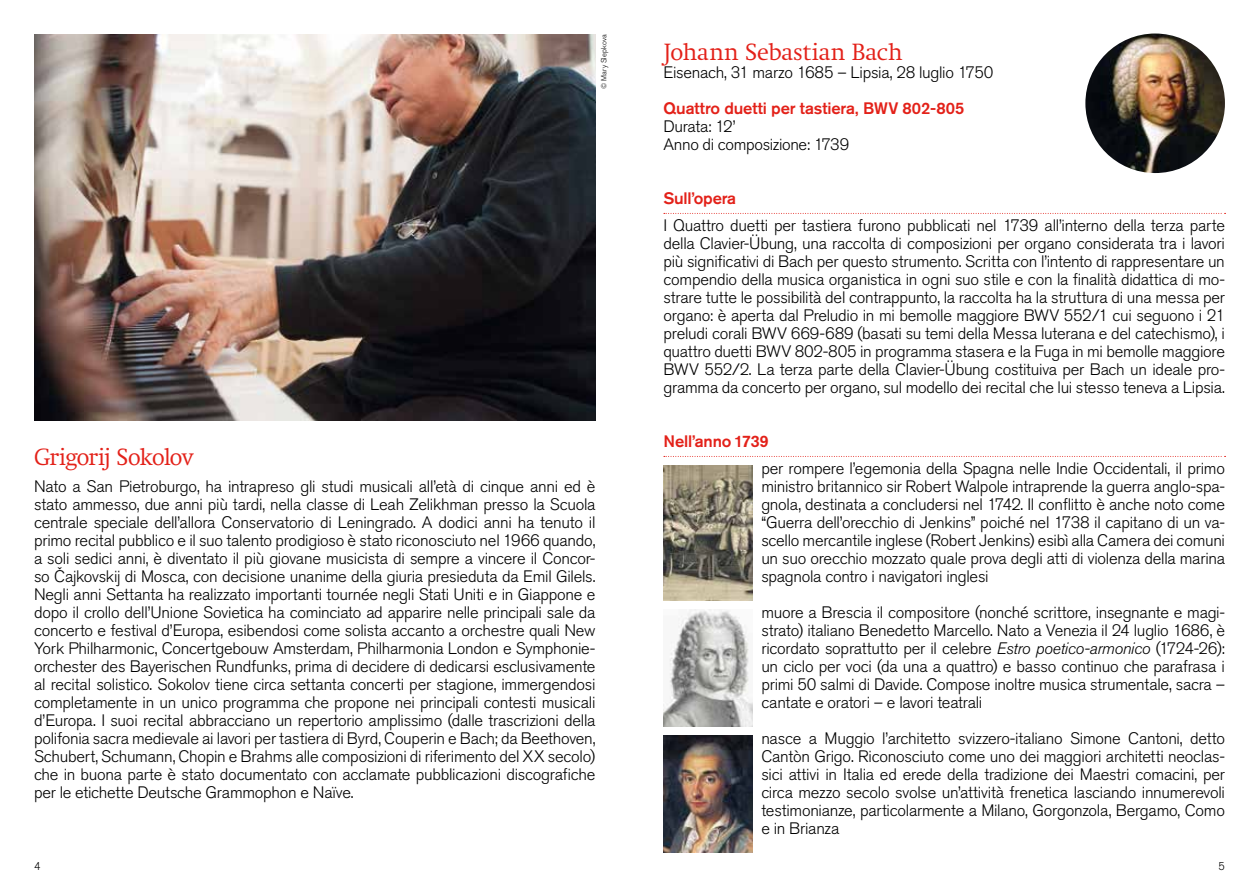
<style>
.page{position:relative;width:1259px;height:893px;background:#fff}
.page>*{position:absolute;margin:0;border:0;box-sizing:border-box;transform-origin:0 0}
.t1{font:300 24px "Swift Neue LT Pro";letter-spacing:-.015em;color:#e32119}
.t2{font:300 24px "Swift Neue LT Pro";letter-spacing:-.035em;color:#e32119}
.t3{font:300 16.5px/18px "Akzidenz Grotesk Pro";letter-spacing:-.015em;color:#000;text-align:justify}
.t4{font:500 16.5px "Akzidenz Grotesk Pro";letter-spacing:-.01em;color:#e32119}
.t5{font:300 11.25px "Akzidenz Grotesk Pro";color:#000}
.t6{font:300 7.5px "Akzidenz Grotesk Pro";letter-spacing:.025em;color:#000}
.s1{font-style:italic}
</style>
<div class="page">
<img style="left:34px;top:34px;width:561px;height:386px">
<svg style="left:664px;top:213px;width:561px;height:1px"></svg>
<svg style="left:664px;top:456px;width:561px;height:1px"></svg>
<img style="left:663px;top:465px;width:90px;height:135px">
<img style="left:663px;top:609px;width:90px;height:117px">
<img style="left:663px;top:735px;width:90px;height:117px">
<img style="left:1085px;top:34px;width:140px;height:139px;border-radius:70px">
<p class="t6" style="left:599px;top:89px;width:56px;rotate:-90deg">© Mary Slepkova</p>
<h1 class="t1" style="left:663px;top:38px;width:241px">Johann Sebastian Bach</h1>
<p class="t3" style="left:663px;top:63px;width:331px">Eisenach, 31 marzo 1685 – Lipsia, 28 luglio 1750</p>
<p class="t4" style="left:663px;top:98px;width:302px">Quattro duetti per tastiera, BWV 802-805</p>
<p class="t3" style="left:663px;top:117px;width:187px">Durata: 12’<br>Anno di composizione: 1739</p>
<p class="t4" style="left:663px;top:188px;width:74px">Sull’opera</p>
<p class="t3" style="left:663px;top:216px;width:563px">I Quattro duetti per tastiera furono pubblicati nel 1739 all’interno della terza parte della Clavier-Übung, una raccolta di composizioni per organo considerata tra i lavori più significativi di Bach per questo strumento. Scritta con l’intento di rappresentare un compendio della musica organistica in ogni suo stile e con la finalità didattica di mo&shy;strare tutte le possibilità del contrappunto, la raccolta ha la struttura di una messa per organo: è aperta dal Preludio in mi bemolle maggiore BWV 552/1 cui seguono i 21 preludi corali BWV 669-689 (basati su temi della Messa luterana e del catechismo), i quattro duetti BWV 802-805 in programma stasera e la Fuga in mi bemolle maggiore BWV 552/2. La terza parte della Clavier-Übung costituiva per Bach un ideale pro&shy;gramma da concerto per organo, sul modello dei recital che lui stesso teneva a Lipsia.</p>
<p class="t4" style="left:663px;top:431px;width:107px">Nell’anno 1739</p>
<p class="t3" style="left:761px;top:459px;width:465px">per rompere l’egemonia della Spagna nelle Indie Occidentali, il primo ministro britannico sir Robert Walpole intraprende la guerra anglo-spa&shy;gnola, destinata a concludersi nel 1742. Il conflitto è anche noto come “Guerra dell’orecchio di Jenkins” poiché nel 1738 il capitano di un va&shy;scello mercantile inglese (Robert Jenkins) esibì alla Camera dei comuni un suo orecchio mozzato quale prova degli atti di violenza della marina spagnola contro i navigatori inglesi</p>
<p class="t3" style="left:761px;top:603px;width:465px">muore a Brescia il compositore (nonché scrittore, insegnante e magi&shy;strato) italiano Benedetto Marcello. Nato a Venezia il 24 luglio 1686, è ricordato soprattutto per il celebre <span class="s1">Estro poetico-armonico</span> (1724-26): un ciclo per voci (da una a quattro) e basso continuo che parafrasa i primi 50 salmi di Davide. Compose inoltre musica strumentale, sacra – cantate e oratori – e lavori teatrali</p>
<p class="t3" style="left:761px;top:729px;width:465px">nasce a Muggio l’architetto svizzero-italiano Simone Cantoni, detto Cantòn Grigo. Riconosciuto come uno dei maggiori architetti neoclas&shy;sici attivi in Italia ed erede della tradizione dei Maestri comacini, per circa mezzo secolo svolse un’attività frenetica lasciando innumerevoli testimonianze, particolarmente a Milano, Gorgonzola, Bergamo, Como e in Brianza</p>
<h1 class="t2" style="left:34px;top:443px;width:161px">Grigorij Sokolov</h1>
<p class="t3" style="left:34px;top:477px;width:563px">Nato a San Pietroburgo, ha intrapreso gli studi musicali all’età di cinque anni ed è stato ammesso, due anni più tardi, nella classe di Leah Zelikhman presso la Scuola centrale speciale dell’allora Conservatorio di Leningrado. A dodici anni ha tenuto il primo recital pubblico e il suo talento prodigioso è stato riconosciuto nel 1966 quando, a soli sedici anni, è diventato il più giovane musicista di sempre a vincere il Concor&shy;so Čajkovskij di Mosca, con decisione unanime della giuria presieduta da Emil Gilels.<br>Negli anni Settanta ha realizzato importanti tournée negli Stati Uniti e in Giappone e dopo il crollo dell’Unione Sovietica ha cominciato ad apparire nelle principali sale da concerto e festival d’Europa, esibendosi come solista accanto a orchestre quali New York Philharmonic, Concertgebouw Amsterdam, Philharmonia London e Symphonie&shy;orchester des Bayerischen Rundfunks, prima di decidere di dedicarsi esclusivamente al recital solistico. Sokolov tiene circa settanta concerti per stagione, immergendosi completamente in un unico programma che propone nei principali contesti musicali d’Europa. I suoi recital abbracciano un repertorio amplissimo (dalle trascrizioni della polifonia sacra medievale ai lavori per tastiera di Byrd, Couperin e Bach; da Beethoven, Schubert, Schumann, Chopin e Brahms alle composizioni di riferimento del XX secolo) che in buona parte è stato documentato con acclamate pubblicazioni discografiche per le etichette Deutsche Grammophon e Naïve.</p>
<p class="t5" style="left:34px;top:859px;width:8px">4</p>
<p class="t5" style="left:1218px;top:859px;width:8px">5</p>
</div>
